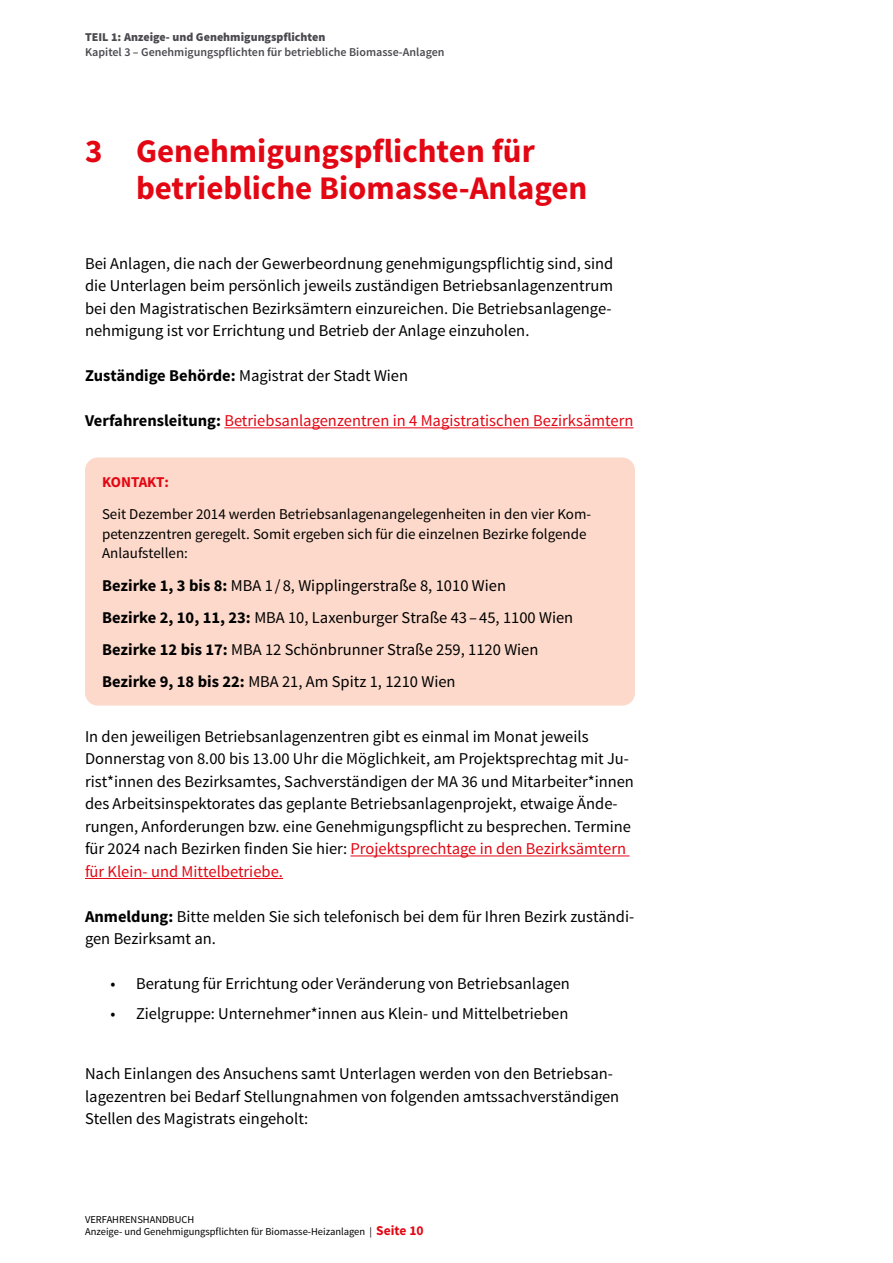
<style>
.page{position:relative;width:893px;height:1263px;background:#fff}
.page>*{position:absolute;margin:0;border:0;box-sizing:border-box;transform-origin:0 0}
.t1{font:700 33px/37.5px "Source Sans Pro";color:#e30613}
.t2{font:16.5px/22.5px "Source Sans Pro";color:#000}
.t3{font:16.5px "Source Sans Pro";color:#e30613}
.t4{font:15px/19.5px "Source Sans Pro";color:#000}
.t5{font:700 15px "Source Sans Pro";letter-spacing:-.015em;color:#e30613}
.t6{font:600 12px "Source Sans Pro";color:#4c4a50}
.t7{font:900 12px "Source Sans Pro";color:#4c4a50}
.t8{font:10.5px/12px "Source Sans Pro";color:#000}
.s1{font-weight:700}
.s2{font-weight:700;color:#000}
.s3{color:#e30613}
.s4{font-weight:700;font-size:13.5px;color:#e30613}
</style>
<div class="page">
<hr style="left:224px;top:427px;width:409px;height:1px;background:#e30613">
<hr style="left:350px;top:855px;width:279px;height:1px;background:#e30613">
<hr style="left:85px;top:878px;width:198px;height:1px;background:#e30613">
<div style="left:85px;top:457px;width:550px;height:249px;background:#fcd9ca;border-radius:13px"></div>
<p class="t7" style="left:85px;top:32px;width:242px">TEIL 1: Anzeige- und Genehmigungspflichten</p>
<p class="t6" style="left:85px;top:47px;width:361px">Kapitel 3 – Genehmigungspflichten für betriebliche Biomasse-Anlagen</p>
<h1 class="t1" style="left:136px;top:133px;width:453px;text-indent:-51px">3 Genehmigungspflichten für betriebliche Biomasse-Anlagen</h1>
<p class="t2" style="left:85px;top:253px;width:530px;text-align:justify">Bei Anlagen, die nach der Gewerbeordnung genehmigungspflichtig sind, sind die Unterlagen beim persönlich jeweils zuständigen Betriebsanlagenzentrum bei den Magistratischen Bezirksämtern einzureichen. Die Betriebsanlagenge&shy;nehmigung ist vor Errichtung und Betrieb der Anlage einzuholen.</p>
<p class="t2" style="left:85px;top:365px;width:325px"><span class="s1">Zuständige Behörde:</span> Magistrat der Stadt Wien</p>
<p class="t3" style="left:85px;top:413px;width:550px"><span class="s2">Verfahrensleitung:</span> Betriebsanlagenzentren in 4 Magistratischen Bezirksämtern</p>
<p class="t5" style="left:102px;top:474px;width:68px">KONTAKT:</p>
<p class="t4" style="left:102px;top:505px;width:491px">Seit Dezember 2014 werden Betriebsanlagenangelegenheiten in den vier Kom&shy;petenzzentren geregelt. Somit ergeben sich für die einzelnen Bezirke folgende<br>Anlaufstellen:</p>
<p class="t2" style="left:102px;top:570px;width:473px;line-height:32.2px"><span class="s1">Bezirke 1, 3 bis 8:</span> MBA 1 / 8, Wipplingerstraße 8, 1010 Wien<br><span class="s1">Bezirke 2, 10, 11, 23:</span> MBA 10, Laxenburger Straße 43 – 45, 1100 Wien <span class="s1">Bezirke 12 bis 17:</span> MBA 12 Schönbrunner Straße 259, 1120 Wien <span class="s1">Bezirke 9, 18 bis 22:</span> MBA 21, Am Spitz 1, 1210 Wien</p>
<p class="t2" style="left:85px;top:726px;width:550px">In den jeweiligen Betriebsanlagenzentren gibt es einmal im Monat jeweils Donnerstag von 8.00 bis 13.00 Uhr die Möglichkeit, am Projektsprechtag mit Ju&shy;rist*innen des Bezirksamtes, Sachverständigen der MA 36 und Mitarbeiter*innen des Arbeitsinspektorates das geplante Betriebsanlagenprojekt, etwaige Ände&shy;rungen, Anforderungen bzw. eine Genehmigungspflicht zu besprechen. Termine für 2024 nach Bezirken finden Sie hier: <span class="s3">Projektsprechtage in den Bezirksämtern für Klein- und Mittelbetriebe.</span></p>
<p class="t2" style="left:85px;top:906px;width:551px"><span class="s1">Anmeldung:</span> Bitte melden Sie sich telefonisch bei dem für Ihren Bezirk zuständi&shy;gen Bezirksamt an.</p>
<p class="t2" style="left:111px;top:973px;width:461px">• Beratung für Errichtung oder Veränderung von Betriebsanlagen</p>
<p class="t2" style="left:111px;top:1003px;width:459px">• Zielgruppe: Unternehmer*innen aus Klein- und Mittelbetrieben</p>
<p class="t2" style="left:85px;top:1063px;width:536px">Nach Einlangen des Ansuchens samt Unterlagen werden von den Betriebsan&shy;lagezentren bei Bedarf Stellungnahmen von folgenden amtssachverständigen<br>Stellen des Magistrats eingeholt:</p>
<p class="t8" style="left:85px;top:1214px;width:340px">VERFAHRENSHANDBUCH<br>Anzeige- und Genehmigungspflichten für Biomasse-Heizanlagen | <span class="s4">Seite 10</span></p>
</div>
